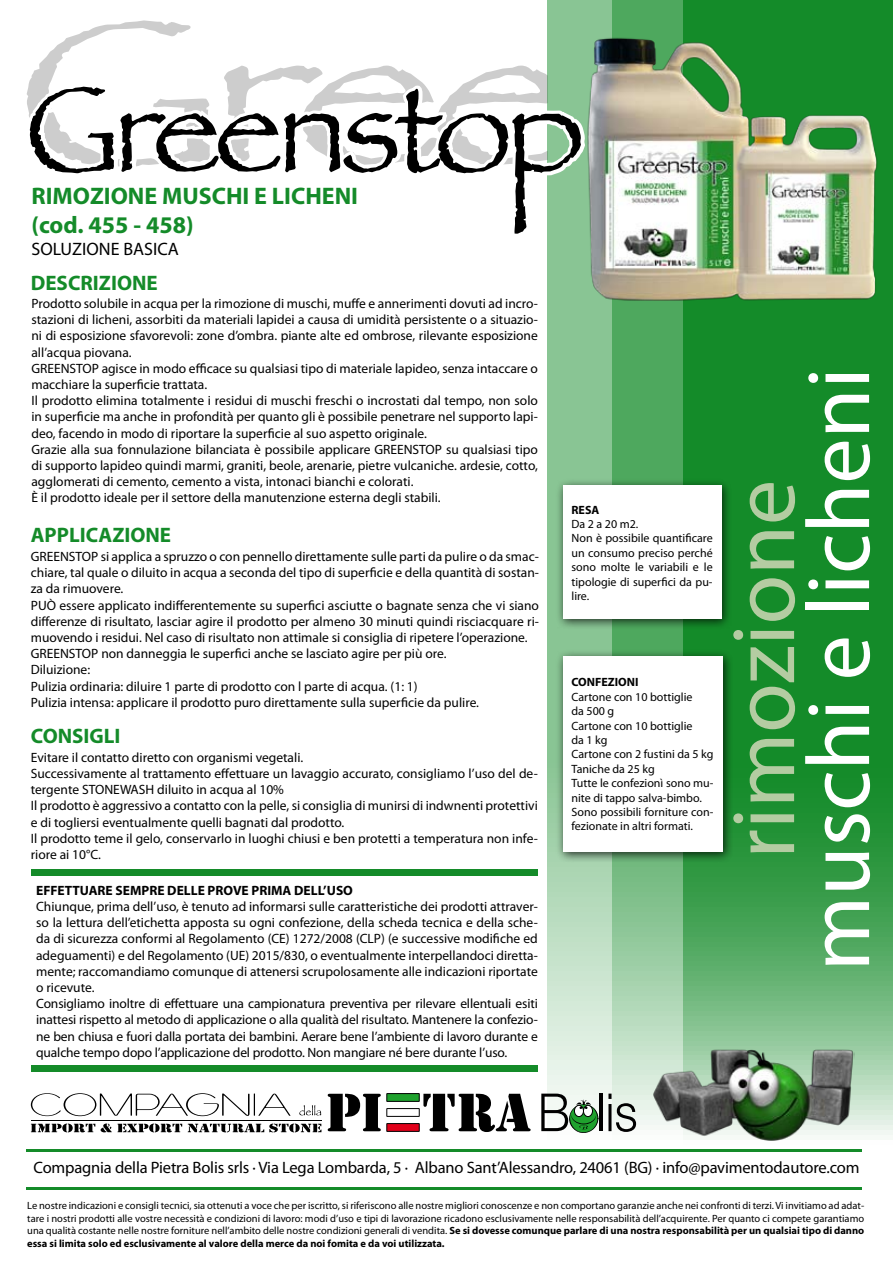
<style>
.page{position:relative;width:893px;height:1263px;background:#fff}
.page>*{position:absolute;margin:0;border:0;box-sizing:border-box;transform-origin:0 0}
.t1{font:128.55px "Papyrus";letter-spacing:-.05em;color:#000}
.t2{font:90px "Myriad Pro";color:#fff}
.t3{font:90px "Myriad Pro";color:#b4cca2}
.t4{font:700 24px/28.8px "Myriad Pro";color:#148b29}
.t5{font:700 21px "Myriad Pro";color:#148b29}
.t6{font:18px "Myriad Pro";color:#000}
.t7{font:16.5px "Myriad Pro";letter-spacing:-.01em;color:#000}
.t8{font:13.5px/16.2px "Myriad Pro";color:#000}
.t9{font:700 13.5px "Myriad Pro";color:#000}
.t10{font:12px/14.4px "Myriad Pro";color:#000}
.t11{font:700 12px "Myriad Pro";color:#000}
.t12{font:10.5px/12.6px "Myriad Pro";color:#000;text-align:justify}
.s1{font-weight:700}
</style>
<div class="page">
<svg style="left:548px;top:0;width:64px;height:1190px;background:#aed7b6"></svg>
<svg style="left:612px;top:0;width:71px;height:1190px;background:#88c493"></svg>
<svg style="left:683px;top:0;width:210px;height:1190px;background:#389d4a"></svg>
<hr style="left:600px;top:1093px;width:3px;height:38px;background:#000">
<svg style="left:608px;top:1093px;width:28px;height:39px"></svg>
<svg style="left:299px;top:1105px;width:22px;height:10px"></svg>
<svg style="left:31px;top:1123px;width:64px;height:9px"></svg>
<svg style="left:101px;top:1123px;width:81px;height:9px"></svg>
<svg style="left:188px;top:1123px;width:133px;height:9px"></svg>
<svg style="left:328px;top:1094px;width:53px;height:37px"></svg>
<svg style="left:423px;top:1094px;width:108px;height:38px"></svg>
<hr style="left:31px;top:1120px;width:291px;height:1px;background:#000">
<svg style="left:31px;top:1093px;width:260px;height:23px"></svg>
<div style="left:387px;top:1093px;width:32px;height:8px;background:#1fa22e"></div>
<div style="left:387px;top:1093px;width:32px;height:9px;border:1px solid #000"></div>
<div style="left:387px;top:1123px;width:32px;height:8px;background:#e2001a"></div>
<div style="left:387px;top:1123px;width:32px;height:8px;border:1px solid #000"></div>
<div style="left:387px;top:1108px;width:32px;height:9px;border:1px solid #000"></div>
<svg style="left:541px;top:1093px;width:57px;height:40px"></svg>
<img style="left:652px;top:1047px;width:203px;height:94px">
<img style="left:567px;top:15px;width:319px;height:302px">
<hr style="left:27px;top:1150px;width:835px;height:2px;background:#148b29">
<div style="left:31px;top:869px;width:506px;height:6px;background:#148b29"></div>
<div style="left:31px;top:1065px;width:506px;height:6px;background:#148b29"></div>
<hr style="left:27px;top:1187px;width:835px;height:2px;background:#148b29">
<svg style="left:31px;top:20px;width:517px;height:56px"></svg>
<svg style="left:26px;top:76px;width:563px;height:165px"></svg>
<div style="left:556px;top:478px;width:176px;height:151px;background:#000;opacity:.75"></div>
<div style="left:563px;top:486px;width:158px;height:133px;background:#fff"></div>
<div style="left:556px;top:649px;width:177px;height:214px;background:#000;opacity:.75"></div>
<div style="left:563px;top:656px;width:159px;height:196px;background:#fff"></div>
<h1 class="t1" style="left:26px;top:51px;width:560px">Greenstop</h1>
<h3 class="t4" style="left:31px;top:181px;width:328px">RIMOZIONE MUSCHI E LICHENI (cod. 455 - 458)</h3>
<h3 class="t6" style="left:31px;top:238px;width:149px">SOLUZIONE BASICA</h3>
<h3 class="t5" style="left:31px;top:270px;width:128px">DESCRIZIONE</h3>
<p class="t8" style="left:31px;top:295px;width:508px">Prodotto solubile in acqua per la rimozione di muschi, muffe e annerimenti dovuti ad incro&shy;stazioni di licheni, assorbiti da materiali lapidei a causa di umidità persistente o a situazio&shy;ni di esposizione sfavorevoli: zone d’ombra. piante alte ed ombrose, rilevante esposizione all’acqua piovana.<br>GREENSTOP agisce in modo efficace su qualsiasi tipo di materiale lapideo, senza intaccare o macchiare la superficie trattata.<br>Il prodotto elimina totalmente i residui di muschi freschi o incrostati dal tempo, non solo in superficie ma anche in profondità per quanto gli è possibile penetrare nel supporto lapi&shy;deo, facendo in modo di riportare la superficie al suo aspetto originale.<br>Grazie alla sua fonnulazione bilanciata è possibile applicare GREENSTOP su qualsiasi tipo di supporto lapideo quindi marmi, graniti, beole, arenarie, pietre vulcaniche. ardesie, cotto, agglomerati di cemento, cemento a vista, intonaci bianchi e colorati.<br>È il prodotto ideale per il settore della manutenzione esterna degli stabili.</p>
<h3 class="t5" style="left:31px;top:521px;width:142px">APPLICAZIONE</h3>
<p class="t8" style="left:31px;top:548px;width:510px">GREENSTOP si applica a spruzzo o con pennello direttamente sulle parti da pulire o da smac&shy;chiare, tal quale o diluito in acqua a seconda del tipo di superficie e della quantità di sostan&shy;za da rimuovere.<br>PUÒ essere applicato indifferentemente su superfici asciutte o bagnate senza che vi siano differenze di risultato, lasciar agire il prodotto per almeno 30 minuti quindi risciacquare ri&shy;muovendo i residui. Nel caso di risultato non attimale si consiglia di ripetere l’operazione.<br>GREENSTOP non danneggia le superfici anche se lasciato agire per più ore.<br>Diluizione:<br>Pulizia ordinaria: diluire 1 parte di prodotto con l parte di acqua. (1: 1)<br>Pulizia intensa: applicare il prodotto puro direttamente sulla superficie da pulire.</p>
<h3 class="t5" style="left:31px;top:722px;width:91px">CONSIGLI</h3>
<p class="t8" style="left:31px;top:749px;width:509px">Evitare il contatto diretto con organismi vegetali.<br>Successivamente al trattamento effettuare un lavaggio accurato, consigliamo l’uso del de&shy;tergente STONEWASH diluito in acqua al 10%<br>Il prodotto è aggressivo a contatto con la pelle, si consiglia di munirsi di indwnenti protettivi e di togliersi eventualmente quelli bagnati dal prodotto.<br>Il prodotto teme il gelo, conservarlo in luoghi chiusi e ben protetti a temperatura non infe&shy;riore ai 10°C.</p>
<p class="t9" style="left:36px;top:881px;width:318px">EFFETTUARE SEMPRE DELLE PROVE PRIMA DELL’USO</p>
<p class="t8" style="left:36px;top:898px;width:503px">Chiunque, prima dell’uso, è tenuto ad informarsi sulle caratteristiche dei prodotti attraver&shy;so la lettura dell’etichetta apposta su ogni confezione, della scheda tecnica e della sche&shy;da di sicurezza conformi al Regolamento (CE) 1272/2008 (CLP) (e successive modifiche ed adeguamenti) e del Regolamento (UE) 2015/830, o eventualmente interpellandoci diretta&shy;mente; raccomandiamo comunque di attenersi scrupolosamente alle indicazioni riportate o ricevute.<br>Consigliamo inoltre di effettuare una campionatura preventiva per rilevare ellentuali esiti inattesi rispetto al metodo di applicazione o alla qualità del risultato. Mantenere la confezio&shy;ne ben chiusa e fuori dalla portata dei bambini. Aerare bene l’ambiente di lavoro durante e qualche tempo dopo l’applicazione del prodotto. Non mangiare né bere durante l’uso.</p>
<p class="t11" style="left:571px;top:502px;width:29px">RESA</p>
<p class="t10" style="left:571px;top:517px;width:143px">Da 2 a 20 m2.<br>Non è possibile quantificare un consumo preciso perché sono molte le variabili e le tipologie di superfici da pu&shy;lire.</p>
<p class="t11" style="left:571px;top:675px;width:69px">CONFEZIONI</p>
<p class="t10" style="left:571px;top:689px;width:144px">Cartone con 10 bottiglie<br>da 500 g<br>Cartone con 10 bottiglie<br>da 1 kg<br>Cartone con 2 fustini da 5 kg<br>Taniche da 25 kg<br>Tutte le confezionì sono mu&shy;nite di tappo salva-bimbo.<br>Sono possibili forniture con&shy;fezionate in altri formati.</p>
<h2 class="t3" style="left:708px;top:859px;width:380px;rotate:-90deg">rimozione</h2>
<h2 class="t2" style="left:783px;top:971px;width:605px;rotate:-90deg">muschi e licheni</h2>
<p class="t7" style="left:34px;top:1157px;width:827px">Compagnia della Pietra Bolis srls · Via Lega Lombarda, 5 · Albano Sant’Alessandro, 24061 (BG) · info@pavimentodautore.com</p>
<p class="t12" style="left:27px;top:1199px;width:839px">Le nostre indicazioni e consigli tecnici, sia ottenuti a voce che per iscritto, si riferiscono alle nostre migliori conoscenze e non comportano garanzie anche nei confronti di terzi. Vi invitiamo ad adat&shy;tare i nostri prodotti alle vostre necessità e condizioni di lavoro: modi d’uso e tipi di lavorazione ricadono esclusivamente nelle responsabilità dell’acquirente. Per quanto ci compete garantiamo una qualità costante nelle nostre forniture nell’ambito delle nostre condizioni generali di vendita. <span class="s1">Se si dovesse comunque parlare di una nostra responsabilità per un qualsiai tipo di danno essa si limita solo ed esclusivamente al valore della merce da noi fomita e da voi utilizzata.</span></p>
</div>
